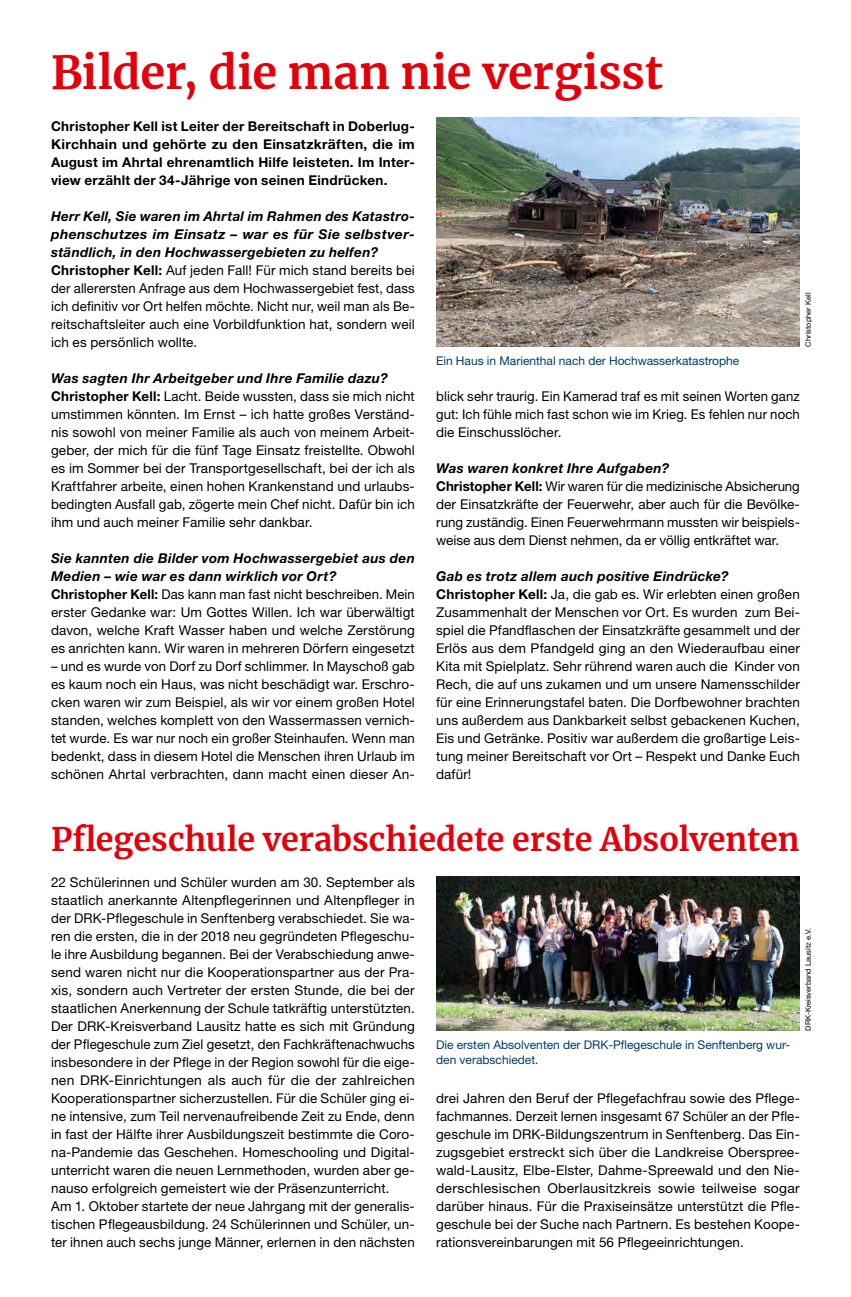
<style>
.page{position:relative;width:851px;height:1297px;background:#fff}
.page>*{position:absolute;margin:0;border:0;box-sizing:border-box;transform-origin:0 0}
.MGB_Headline{font:700 45px "Merriweather";letter-spacing:-.005em;color:#e3000b}
.MGB_Headline_23{font:700 32.1px "Merriweather";color:#e3000b}
.MGB_Copy{font:13.5px/18px "Helvetica Neue LT Pro";letter-spacing:.01em;color:#000;text-align:justify}
.MGB_Frage{font:italic 700 13.5px/18px "Helvetica Neue LT Pro";letter-spacing:.02em;color:#000;text-align:justify}
.MGB_Copy_bold{font:700 13.5px/18px "Helvetica Neue LT Pro";letter-spacing:.02em;color:#000;text-align:justify}
.MGB_BU{font:12px/15px "Helvetica Neue LT Pro";color:#003c65}
.MGB_Fotocredits{font:7.5px "Helvetica Neue LT Pro";color:#000}
.s1{font-weight:700}
</style>
<div class="page">
<img style="left:436px;top:118px;width:363px;height:229px">
<img style="left:436px;top:876px;width:363px;height:155px">
<p class="MGB_Headline" style="left:51px;top:41px;width:613px">Bilder, die man nie vergisst</p>
<p class="MGB_Copy_bold" style="left:51px;top:116px;width:365px">Christopher Kell ist Leiter der Bereitschaft in Doberlug-Kirchhain und gehörte zu den Einsatzkräften, die im August im Ahrtal ehrenamtlich Hilfe leisteten. Im Inter&shy;view erzählt der 34-Jährige von seinen Eindrücken.</p>
<p class="MGB_Frage" style="left:51px;top:206px;width:365px">Herr Kell, Sie waren im Ahrtal im Rahmen des Katastro&shy;phenschutzes im Einsatz – war es für Sie selbstver&shy;ständlich, in den Hochwassergebieten zu helfen?</p>
<p class="MGB_Copy" style="left:51px;top:260px;width:365px"><span class="s1">Christopher Kell:</span> Auf jeden Fall! Für mich stand bereits bei der allerersten Anfrage aus dem Hochwassergebiet fest, dass ich definitiv vor Ort helfen möchte. Nicht nur, weil man als Be&shy;reitschaftsleiter auch eine Vorbildfunktion hat, sondern weil ich es persönlich wollte.</p>
<p class="MGB_Frage" style="left:51px;top:368px;width:338px">Was sagten Ihr Arbeitgeber und Ihre Familie dazu?</p>
<p class="MGB_Copy" style="left:51px;top:386px;width:365px"><span class="s1">Christopher Kell:</span> Lacht. Beide wussten, dass sie mich nicht umstimmen könnten. Im Ernst – ich hatte großes Verständ&shy;nis sowohl von meiner Familie als auch von meinem Arbeit&shy;geber, der mich für die fünf Tage Einsatz freistellte. Obwohl es im Sommer bei der Transportgesellschaft, bei der ich als Kraftfahrer arbeite, einen hohen Krankenstand und urlaubs&shy;bedingten Ausfall gab, zögerte mein Chef nicht. Dafür bin ich ihm und auch meiner Familie sehr dankbar.</p>
<p class="MGB_Frage" style="left:51px;top:548px;width:365px">Sie kannten die Bilder vom Hochwassergebiet aus den<br>Medien – wie war es dann wirklich vor Ort?</p>
<p class="MGB_Copy" style="left:51px;top:584px;width:365px"><span class="s1">Christopher Kell:</span> Das kann man fast nicht beschreiben. Mein erster Gedanke war: Um Gottes Willen. Ich war überwältigt davon, welche Kraft Wasser haben und welche Zerstörung es anrichten kann. Wir waren in mehreren Dörfern eingesetzt</p>
<p class="MGB_Copy" style="left:51px;top:656px;width:365px">– und es wurde von Dorf zu Dorf schlimmer. In Mayschoß gab es kaum noch ein Haus, was nicht beschädigt war. Erschro&shy;cken waren wir zum Beispiel, als wir vor einem großen Hotel standen, welches komplett von den Wassermassen vernich&shy;tet wurde. Es war nur noch ein großer Steinhaufen. Wenn man bedenkt, dass in diesem Hotel die Menschen ihren Urlaub im schönen Ahrtal verbrachten, dann macht einen dieser An-</p>
<p class="MGB_Fotocredits" style="left:803px;top:347px;width:55px;rotate:-90deg">Christopher Kell</p>
<p class="MGB_BU" style="left:436px;top:352px;width:305px">Ein Haus in Marienthal nach der Hochwasserkatastrophe</p>
<p class="MGB_Copy" style="left:436px;top:386px;width:365px">blick sehr traurig. Ein Kamerad traf es mit seinen Worten ganz gut: Ich fühle mich fast schon wie im Krieg. Es fehlen nur noch die Einschusslöcher.</p>
<p class="MGB_Frage" style="left:436px;top:458px;width:234px">Was waren konkret Ihre Aufgaben?</p>
<p class="MGB_Copy" style="left:436px;top:476px;width:365px"><span class="s1">Christopher Kell:</span> Wir waren für die medizinische Absicherung der Einsatzkräfte der Feuerwehr, aber auch für die Bevölke&shy;rung zuständig. Einen Feuerwehrmann mussten wir beispiels&shy;weise aus dem Dienst nehmen, da er völlig entkräftet war.</p>
<p class="MGB_Frage" style="left:436px;top:566px;width:294px">Gab es trotz allem auch positive Eindrücke?</p>
<p class="MGB_Copy" style="left:436px;top:584px;width:365px"><span class="s1">Christopher Kell:</span> Ja, die gab es. Wir erlebten einen großen Zusammenhalt der Menschen vor Ort. Es wurden zum Bei&shy;spiel die Pfandflaschen der Einsatzkräfte gesammelt und der Erlös aus dem Pfandgeld ging an den Wiederaufbau einer Kita mit Spielplatz. Sehr rührend waren auch die Kinder von Rech, die auf uns zukamen und um unsere Namensschilder für eine Erinnerungstafel baten. Die Dorfbewohner brachten uns außerdem aus Dankbarkeit selbst gebackenen Kuchen, Eis und Getränke. Positiv war außerdem die großartige Leis&shy;tung meiner Bereitschaft vor Ort – Respekt und Danke Euch dafür!</p>
<p class="MGB_Headline_23" style="left:51px;top:817px;width:749px">Pflegeschule verabschiedete erste Absolventen</p>
<p class="MGB_Copy" style="left:51px;top:872px;width:365px">22 Schülerinnen und Schüler wurden am 30. September als staatlich anerkannte Altenpflegerinnen und Altenpfleger in der DRK-Pflegeschule in Senftenberg verabschiedet. Sie wa&shy;ren die ersten, die in der 2018 neu gegründeten Pflegeschu&shy;le ihre Ausbildung begannen. Bei der Verabschiedung anwe&shy;send waren nicht nur die Kooperationspartner aus der Pra&shy;xis, sondern auch Vertreter der ersten Stunde, die bei der staatlichen Anerkennung der Schule tatkräftig unterstützten.<br>Der DRK-Kreisverband Lausitz hatte es sich mit Gründung der Pflegeschule zum Ziel gesetzt, den Fachkräftenachwuchs insbesondere in der Pflege in der Region sowohl für die eige&shy;nen DRK-Einrichtungen als auch für die der zahlreichen Kooperationspartner sicherzustellen. Für die Schüler ging ei&shy;ne intensive, zum Teil nervenaufreibende Zeit zu Ende, denn in fast der Hälfte ihrer Ausbildungszeit bestimmte die Coro&shy;na-Pandemie das Geschehen. Homeschooling und Digital&shy;unterricht waren die neuen Lernmethoden, wurden aber ge&shy;nauso erfolgreich gemeistert wie der Präsenzunterricht.</p>
<p class="MGB_Copy" style="left:51px;top:1196px;width:365px">Am 1. Oktober startete der neue Jahrgang mit der generalis&shy;tischen Pflegeausbildung. 24 Schülerinnen und Schüler, un&shy;ter ihnen auch sechs junge Männer, erlernen in den nächsten</p>
<p class="MGB_BU" style="left:436px;top:1036px;width:355px">Die ersten Absolventen der DRK-Pflegeschule in Senftenberg wur&shy;den verabschiedet.</p>
<p class="MGB_Fotocredits" style="left:803px;top:1031px;width:104px;rotate:-90deg">DRK-Kreisverband Lausitz e.V.</p>
<p class="MGB_Copy" style="left:436px;top:1088px;width:365px">drei Jahren den Beruf der Pflegefachfrau sowie des Pflege&shy;fachmannes. Derzeit lernen insgesamt 67 Schüler an der Pfle&shy;geschule im DRK-Bildungszentrum in Senftenberg. Das Ein&shy;zugsgebiet erstreckt sich über die Landkreise Oberspree&shy;wald-Lausitz, Elbe-Elster, Dahme-Spreewald und den Nie&shy;derschlesischen Oberlausitzkreis sowie teilweise sogar darüber hinaus. Für die Praxiseinsätze unterstützt die Pfle&shy;geschule bei der Suche nach Partnern. Es bestehen Koope&shy;rationsvereinbarungen mit 56 Pflegeeinrichtungen.</p>
</div>
